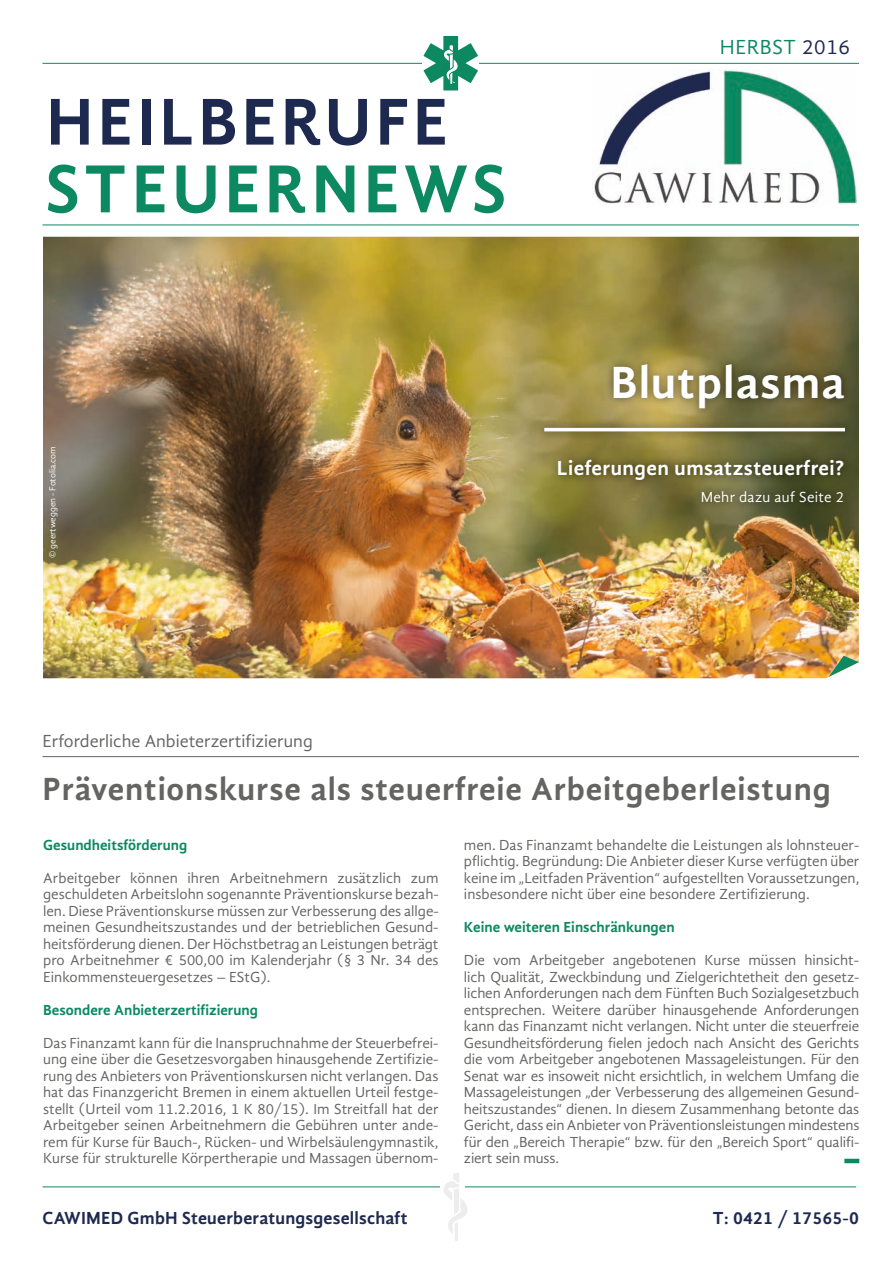
<style>
.page{position:relative;width:893px;height:1263px;background:#fff}
.page>*{position:absolute;margin:0;border:0;box-sizing:border-box;transform-origin:0 0}
.t1{font:700 69.9px "Gandhi Sans";letter-spacing:.055em;color:#0c8961}
.t2{font:700 68.1px "Gandhi Sans";letter-spacing:.055em;color:#1e294f}
.t3{font:700 46.5px "Gandhi Sans";letter-spacing:.025em;color:#fff}
.t4{font:700 33px "Gandhi Sans";letter-spacing:.025em;color:#646463}
.t5{font:700 21px "Gandhi Sans";letter-spacing:.02em;color:#fff}
.t6{font:21px "Gandhi Sans";letter-spacing:.025em;color:#0c8961}
.t7{font:700 18px "Gandhi Sans";letter-spacing:.01em;color:#1e294f}
.t8{font:18px "Gandhi Sans";color:#646463}
.t9{font:15px/16.5px "Gandhi Sans";color:#646463;text-align:justify}
.t10{font:700 15px "Gandhi Sans";color:#0c8961}
.t11{font:15px "Gandhi Sans";letter-spacing:.02em;color:#fff}
.t12{font:9px "Gandhi Sans";color:#fff}
.s1{color:#1e294f}
</style>
<div class="page">
<img style="left:43px;top:237px;width:816px;height:441px">
<hr style="left:844px;top:1159px;width:15px;height:4px;background:#0c8961">
<hr style="left:43px;top:756px;width:816px;height:1px;background:#646463">
<img style="left:535px;top:355px;width:319px;height:86px">
<hr style="left:544px;top:428px;width:301px;height:3px;background:#fff">
<img style="left:549px;top:451px;width:303px;height:60px">
<svg style="left:825px;top:656px;width:34px;height:23px"></svg>
<img style="left:594px;top:70px;width:262px;height:134px">
<hr style="left:43px;top:1186px;width:813px;height:1px;background:#0c8961">
<hr style="left:43px;top:224px;width:816px;height:1px;background:#0c8961">
<hr style="left:43px;top:63px;width:816px;height:1px;background:#0c8961">
<div style="left:440px;top:1185px;width:25px;height:5px;background:#fff"></div>
<svg style="left:444px;top:1173px;width:23px;height:68px"></svg>
<div style="left:422px;top:57px;width:57px;height:13px;background:#fff"></div>
<svg style="left:423px;top:36px;width:55px;height:54px"></svg>
<h2 class="t2" style="left:46px;top:82px;width:404px">HEILBERUFE</h2>
<h1 class="t1" style="left:46px;top:148px;width:462px">STEUERNEWS</h1>
<h3 class="t6" style="left:720px;top:35px;width:132px">HERBST <span class="s1">2016</span></h3>
<p class="t12" style="left:47px;top:558px;width:113px;rotate:-90deg">© geertweggen - Fotolia.com</p>
<h3 class="t3" style="left:610px;top:355px;width:236px">Blutplasma</h3>
<h3 class="t5" style="left:557px;top:456px;width:289px">Lieferungen umsatzsteuerfrei?</h3>
<p class="t11" style="left:701px;top:488px;width:145px">Mehr dazu auf Seite 2</p>
<p class="t8" style="left:43px;top:731px;width:272px">Erforderliche Anbieterzertifizierung</p>
<h3 class="t4" style="left:43px;top:769px;width:790px">Präventionskurse als steuerfreie Arbeitgeberleistung</h3>
<p class="t10" style="left:43px;top:836px;width:146px">Gesundheitsförderung</p>
<p class="t9" style="left:43px;top:869px;width:397px">Arbeitgeber können ihren Arbeitnehmern zusätzlich zum geschuldeten Arbeitslohn sogenannte Präventionskurse bezah&shy;len. Diese Präventionskurse müssen zur Verbesserung des allge&shy;meinen Gesundheitszustandes und der betrieblichen Gesund&shy;heitsförderung dienen. Der Höchstbetrag an Leistungen beträgt pro Arbeitnehmer € 500,00 im Kalenderjahr (§ 3 Nr. 34 des Einkommensteuergesetzes – EStG).</p>
<p class="t10" style="left:43px;top:1001px;width:216px">Besondere Anbieterzertifizierung</p>
<p class="t9" style="left:43px;top:1034px;width:397px">Das Finanzamt kann für die Inanspruchnahme der Steuerbefrei&shy;ung eine über die Gesetzesvorgaben hinausgehende Zertifizie&shy;rung des Anbieters von Präventionskursen nicht verlangen. Das hat das Finanzgericht Bremen in einem aktuellen Urteil festge&shy;stellt (Urteil vom 11.2.2016, 1 K 80/15). Im Streitfall hat der Arbeitgeber seinen Arbeitnehmern die Gebühren unter ande&shy;rem für Kurse für Bauch-, Rücken- und Wirbelsäulengymnastik, Kurse für strukturelle Körpertherapie und Massagen übernom-</p>
<p class="t9" style="left:464px;top:836px;width:397px">men. Das Finanzamt behandelte die Leistungen als lohnsteuer&shy;pflichtig. Begründung: Die Anbieter dieser Kurse verfügten über keine im „Leitfaden Prävention“ aufgestellten Voraussetzungen, insbesondere nicht über eine besondere Zertifizierung.</p>
<p class="t10" style="left:464px;top:918px;width:212px">Keine weiteren Einschränkungen</p>
<p class="t9" style="left:464px;top:952px;width:397px">Die vom Arbeitgeber angebotenen Kurse müssen hinsicht&shy;lich Qualität, Zweckbindung und Zielgerichtetheit den gesetz&shy;lichen Anforderungen nach dem Fünften Buch Sozialgesetzbuch entsprechen. Weitere darüber hinausgehende Anforderungen kann das Finanzamt nicht verlangen. Nicht unter die steuerfreie Gesundheitsförderung fielen jedoch nach Ansicht des Gerichts die vom Arbeitgeber angebotenen Massageleistungen. Für den Senat war es insoweit nicht ersichtlich, in welchem Umfang die Massageleistungen „der Verbesserung des allgemeinen Gesund&shy;heitszustandes“ dienen. In diesem Zusammenhang betonte das Gericht, dass ein Anbieter von Präventionsleistungen mindestens für den „Bereich Therapie“ bzw. für den „Bereich Sport“ qualifi&shy;ziert sein muss.</p>
<p class="t7" style="left:43px;top:1207px;width:367px">CAWIMED GmbH Steuerberatungsgesellschaft</p>
<p class="t7" style="left:712px;top:1207px;width:148px">T: 0421 / 17565-0</p>
</div>
